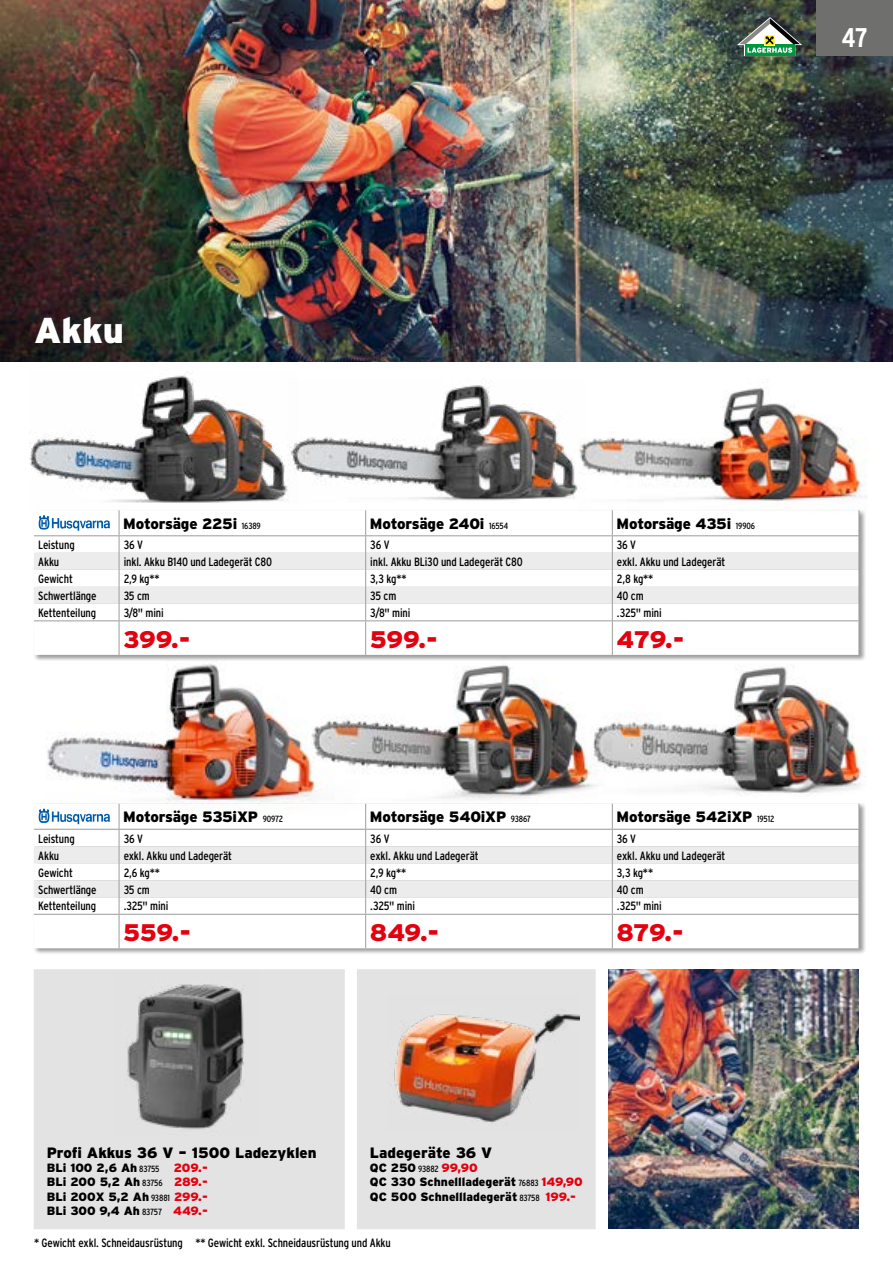
<style>
.page{position:relative;width:893px;height:1263px;background:#fff}
.page>*{position:absolute;margin:0;border:0;box-sizing:border-box;transform-origin:0 0}
.t1{font:900 36px "Interstate";color:#fff}
.t2{font:700 27px "Interstate Condensed";color:#fff}
.t3{font:900 24px "Interstate";letter-spacing:-.025em;color:#e3000f}
.t4{font:900 15px "Interstate";letter-spacing:-.01em;color:#000}
.t5{font:12px "Interstate Condensed";letter-spacing:-.01em;color:#000}
.t6{font:900 12px/14.4px "Interstate";color:#000;text-align:justify}
.s1{font-family:"Interstate Condensed";font-weight:400;font-size:9px}
.s2{color:#e3000f}
</style>
<div class="page">
<div style="left:34px;top:969px;width:310px;height:260px;background:#e3e3e3"></div>
<div style="left:357px;top:969px;width:238px;height:260px;background:#e3e3e3"></div>
<img style="left:0;top:0;width:893px;height:361px">
<div style="left:33px;top:803px;width:833px;height:151px;background:#000;opacity:.4"></div>
<svg style="left:34px;top:915px;width:825px;height:33px"></svg>
<hr style="left:365px;top:915px;width:1px;height:33px;background:#9c9d9d">
<hr style="left:612px;top:915px;width:1px;height:33px;background:#9c9d9d">
<hr style="left:859px;top:915px;width:1px;height:33px;background:#9c9d9d">
<hr style="left:119px;top:915px;width:1px;height:33px;background:#9c9d9d">
<hr style="left:34px;top:914px;width:85px;height:1px;background:#9c9d9d">
<hr style="left:119px;top:914px;width:247px;height:1px;background:#9c9d9d">
<hr style="left:366px;top:914px;width:246px;height:1px;background:#9c9d9d">
<hr style="left:612px;top:914px;width:247px;height:1px;background:#9c9d9d">
<div style="left:33px;top:509px;width:833px;height:152px;background:#000;opacity:.4"></div>
<svg style="left:34px;top:621px;width:825px;height:34px"></svg>
<hr style="left:119px;top:621px;width:1px;height:34px;background:#9c9d9d">
<hr style="left:365px;top:621px;width:1px;height:34px;background:#9c9d9d">
<hr style="left:612px;top:621px;width:1px;height:34px;background:#9c9d9d">
<hr style="left:859px;top:621px;width:1px;height:34px;background:#9c9d9d">
<hr style="left:34px;top:620px;width:85px;height:1px;background:#9c9d9d">
<hr style="left:119px;top:620px;width:247px;height:1px;background:#9c9d9d">
<hr style="left:366px;top:620px;width:246px;height:1px;background:#9c9d9d">
<hr style="left:612px;top:620px;width:247px;height:1px;background:#9c9d9d">
<img style="left:297px;top:385px;width:258px;height:116px">
<img style="left:29px;top:372px;width:268px;height:138px">
<svg style="left:34px;top:510px;width:826px;height:110px"></svg>
<svg style="left:34px;top:804px;width:826px;height:110px"></svg>
<div style="left:816px;top:0;width:77px;height:55px;background:#6f6f6e"></div>
<svg style="left:737px;top:17px;width:65px;height:40px"></svg>
<img style="left:365px;top:656px;width:242px;height:158px">
<img style="left:555px;top:319px;width:312px;height:220px">
<img style="left:33px;top:650px;width:332px;height:164px">
<img style="left:590px;top:665px;width:275px;height:132px">
<img style="left:115px;top:970px;width:144px;height:160px">
<img style="left:394px;top:1014px;width:185px;height:109px">
<img style="left:608px;top:969px;width:251px;height:260px">
<h2 class="t2" style="left:842px;top:22px;width:27px">47</h2>
<h1 class="t1" style="left:34px;top:310px;width:91px">Akku</h1>
<p class="t4" style="left:123px;top:515px;width:139px">Motorsäge 225i <span class="s1">16389</span></p>
<p class="t4" style="left:370px;top:515px;width:140px">Motorsäge 240i <span class="s1">16554</span></p>
<p class="t4" style="left:617px;top:515px;width:140px">Motorsäge 435i <span class="s1">19906</span></p>
<p class="t5" style="left:38px;top:538px;width:38px">Leistung</p>
<p class="t5" style="left:124px;top:538px;width:21px">36 V</p>
<p class="t5" style="left:370px;top:538px;width:21px">36 V</p>
<p class="t5" style="left:617px;top:538px;width:21px">36 V</p>
<p class="t5" style="left:38px;top:555px;width:22px">Akku</p>
<p class="t5" style="left:124px;top:555px;width:150px">inkl. Akku B140 und Ladegerät C80</p>
<p class="t5" style="left:370px;top:555px;width:154px">inkl. Akku BLi30 und Ladegerät C80</p>
<p class="t5" style="left:617px;top:555px;width:110px">exkl. Akku und Ladegerät</p>
<p class="t5" style="left:38px;top:572px;width:36px">Gewicht</p>
<p class="t5" style="left:124px;top:572px;width:37px">2,9 kg**</p>
<p class="t5" style="left:370px;top:572px;width:38px">3,3 kg**</p>
<p class="t5" style="left:617px;top:572px;width:38px">2,8 kg**</p>
<p class="t5" style="left:38px;top:589px;width:60px">Schwertlänge</p>
<p class="t5" style="left:124px;top:589px;width:28px">35 cm</p>
<p class="t5" style="left:370px;top:589px;width:28px">35 cm</p>
<p class="t5" style="left:617px;top:589px;width:28px">40 cm</p>
<p class="t5" style="left:38px;top:606px;width:59px">Kettenteilung</p>
<p class="t5" style="left:124px;top:606px;width:42px">3/8" mini</p>
<p class="t5" style="left:370px;top:606px;width:42px">3/8" mini</p>
<p class="t5" style="left:617px;top:606px;width:46px">.325" mini</p>
<h3 class="t3" style="left:123px;top:625px;width:69px">399.-</h3>
<h3 class="t3" style="left:370px;top:625px;width:69px">599.-</h3>
<h3 class="t3" style="left:617px;top:625px;width:69px">479.-</h3>
<p class="t4" style="left:123px;top:808px;width:161px">Motorsäge 535iXP <span class="s1">90972</span></p>
<p class="t4" style="left:370px;top:808px;width:162px">Motorsäge 540iXP <span class="s1">93867</span></p>
<p class="t4" style="left:617px;top:808px;width:159px">Motorsäge 542iXP <span class="s1">19512</span></p>
<p class="t5" style="left:38px;top:832px;width:38px">Leistung</p>
<p class="t5" style="left:124px;top:832px;width:21px">36 V</p>
<p class="t5" style="left:370px;top:832px;width:21px">36 V</p>
<p class="t5" style="left:617px;top:832px;width:21px">36 V</p>
<p class="t5" style="left:38px;top:849px;width:22px">Akku</p>
<p class="t5" style="left:124px;top:849px;width:110px">exkl. Akku und Ladegerät</p>
<p class="t5" style="left:370px;top:849px;width:110px">exkl. Akku und Ladegerät</p>
<p class="t5" style="left:617px;top:849px;width:110px">exkl. Akku und Ladegerät</p>
<p class="t5" style="left:38px;top:866px;width:36px">Gewicht</p>
<p class="t5" style="left:124px;top:866px;width:38px">2,6 kg**</p>
<p class="t5" style="left:370px;top:866px;width:37px">2,9 kg**</p>
<p class="t5" style="left:617px;top:866px;width:38px">3,3 kg**</p>
<p class="t5" style="left:38px;top:883px;width:60px">Schwertlänge</p>
<p class="t5" style="left:124px;top:883px;width:28px">35 cm</p>
<p class="t5" style="left:370px;top:883px;width:28px">40 cm</p>
<p class="t5" style="left:617px;top:883px;width:28px">40 cm</p>
<p class="t5" style="left:38px;top:899px;width:59px">Kettenteilung</p>
<p class="t5" style="left:124px;top:899px;width:46px">.325" mini</p>
<p class="t5" style="left:370px;top:899px;width:46px">.325" mini</p>
<p class="t5" style="left:617px;top:899px;width:46px">.325" mini</p>
<h3 class="t3" style="left:123px;top:919px;width:69px">559.-</h3>
<h3 class="t3" style="left:370px;top:919px;width:71px">849.-</h3>
<h3 class="t3" style="left:617px;top:919px;width:69px">879.-</h3>
<p class="t4" style="left:47px;top:1144px;width:271px">Profi Akkus 36 V – 1500 Ladezyklen</p>
<p class="t6" style="left:47px;top:1160px;width:163px">BLi 100 2,6 Ah <span class="s1">83755</span> <span class="s2">209.- </span>BLi 200 5,2 Ah <span class="s1">83756</span> <span class="s2">289.- </span>BLi 200X 5,2 Ah <span class="s1">93881</span> <span class="s2">299.- </span>BLi 300 9,4 Ah <span class="s1">83757</span> <span class="s2">449.-</span></p>
<p class="t4" style="left:370px;top:1144px;width:124px">Ladegeräte 36 V</p>
<p class="t6" style="left:370px;top:1160px;width:214px;text-align:left">QC 250 <span class="s1">93882</span> <span class="s2">99,90<br></span>QC 330 Schnellladegerät <span class="s1">76883</span> <span class="s2">149,90<br></span>QC 500 Schnellladegerät <span class="s1">83758</span> <span class="s2">199.-</span></p>
<p class="t5" style="left:34px;top:1236px;width:358px">* Gewicht exkl. Schneidausrüstung ** Gewicht exkl. Schneidausrüstung und Akku</p>
</div>
